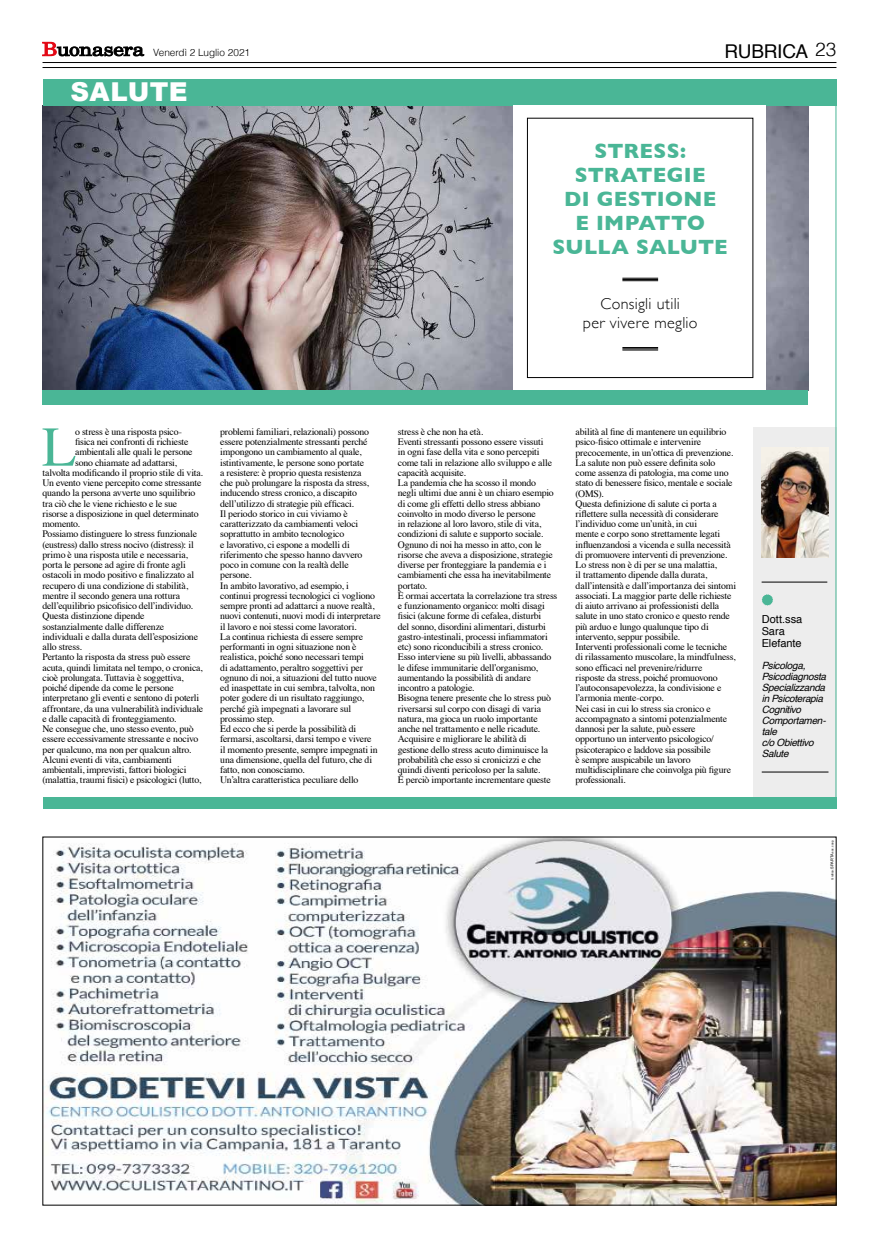
<style>
.page{position:relative;width:879px;height:1248px;background:#fff}
.page>*{position:absolute;margin:0;border:0;box-sizing:border-box;transform-origin:0 0}
.t1{font:56.2px "Times";color:#4ab696}
.t2{font:900 26px "Arial";letter-spacing:.01em;color:#fff}
.t3{font:700 21px/24px "Gill Sans";letter-spacing:.015em;color:#4ab696;text-align:center}
.t4{font:19px "Helvetica";letter-spacing:-.015em;color:#000}
.t5{font:300 16px/19.2px "Gill Sans";letter-spacing:.02em;color:#000;text-align:center}
.t6{font:11px/12px "Helvetica";letter-spacing:-.005em;color:#000}
.t7{font:italic 10px/11px "Helvetica";letter-spacing:-.025em;color:#000}
.t8{font:300 10px "Helvetica";letter-spacing:-.005em;color:#000}
.t9{font:9.8px/10.2px "Times";letter-spacing:-.02em;color:#000}
.t10{font:2.9px "Arial";color:#000}
.s1{font-weight:300}
.s2{font-size:3.9px}
</style>
<div class="page">
<img style="left:766px;top:105px;width:42px;height:285px">
<div style="left:753px;top:427px;width:83px;height:374px;background:#ededed"></div>
<hr style="left:762px;top:771px;width:66px;height:1px;background:#000">
<svg style="left:762px;top:594px;width:11px;height:11px"></svg>
<hr style="left:761px;top:582px;width:66px;height:1px;background:#000">
<img style="left:761px;top:449px;width:67px;height:109px">
<img style="left:43px;top:105px;width:470px;height:285px">
<svg style="left:42px;top:42px;width:102px;height:14px"></svg>
<hr style="left:43px;top:62px;width:793px;height:1px;background:#000">
<hr style="left:43px;top:67px;width:793px;height:1px;background:#000">
<div style="left:43px;top:79px;width:793px;height:26px;background:#4ab696"></div>
<div style="left:43px;top:390px;width:765px;height:14px;background:#4ab696"></div>
<div style="left:527px;top:118px;width:226px;height:260px;border:1px solid #000"></div>
<img style="left:46px;top:838px;width:788px;height:365px">
<hr style="left:622px;top:278px;width:36px;height:1px;background:#000">
<hr style="left:622px;top:279px;width:36px;height:1px;background:#000">
<hr style="left:622px;top:280px;width:36px;height:1px;background:#000">
<hr style="left:622px;top:347px;width:36px;height:1px;background:#000">
<hr style="left:622px;top:348px;width:36px;height:1px;background:#000">
<hr style="left:622px;top:350px;width:36px;height:1px;background:#000">
<div style="left:43px;top:797px;width:793px;height:11px;background:#4ab696"></div>
<hr style="left:835px;top:80px;width:1px;height:728px;background:#4ab696">
<p class="t8" style="left:153px;top:44px;width:98px">Venerdì 2 Luglio 2021</p>
<h3 class="t4" style="left:724px;top:36px;width:113px">RUBRICA <span class="s1">23</span></h3>
<h2 class="t2" style="left:71px;top:73px;width:119px">SALUTE</h2>
<h3 class="t3" style="left:552px;top:138px;width:177px">STRESS:<br>STRATEGIE<br>DI GESTIONE<br>E IMPATTO<br>SULLA SALUTE</h3>
<h3 class="t5" style="left:583px;top:293px;width:116px">Consigli utili<br>per vivere meglio</h3>
<h1 class="t1" style="left:42px;top:394px;width:36px">L</h1>
<p class="t9" style="left:75px;top:425px;width:108px">o stress è una risposta psico-</p>
<p class="t9" style="left:75px;top:436px;width:115px">fisica nei confronti di richieste</p>
<p class="t9" style="left:75px;top:446px;width:119px">ambientali alle quali le persone</p>
<p class="t9" style="left:75px;top:456px;width:103px">sono chiamate ad adattarsi,</p>
<p class="t9" style="left:43px;top:466px;width:162px">talvolta modificando il proprio stile di vita.</p>
<p class="t9" style="left:43px;top:477px;width:160px">Un evento viene percepito come stressante</p>
<p class="t9" style="left:43px;top:487px;width:154px">quando la persona avverte uno squilibrio</p>
<p class="t9" style="left:43px;top:497px;width:136px">tra ciò che le viene richiesto e le sue</p>
<p class="t9" style="left:43px;top:507px;width:158px">risorse a disposizione in quel determinato</p>
<p class="t9" style="left:43px;top:518px;width:39px">momento.</p>
<p class="t9" style="left:43px;top:528px;width:156px">Possiamo distinguere lo stress funzionale</p>
<p class="t9" style="left:43px;top:538px;width:153px">(eustress) dallo stress nocivo (distress): il</p>
<p class="t9" style="left:43px;top:548px;width:147px">primo è una risposta utile e necessaria,</p>
<p class="t9" style="left:43px;top:559px;width:145px">porta le persone ad agire di fronte agli</p>
<p class="t9" style="left:43px;top:569px;width:153px">ostacoli in modo positivo e finalizzato al</p>
<p class="t9" style="left:43px;top:579px;width:147px">recupero di una condizione di stabilità,</p>
<p class="t9" style="left:43px;top:589px;width:139px">mentre il secondo genera una rottura</p>
<p class="t9" style="left:43px;top:600px;width:152px">dell’equilibrio psicofisico dell’individuo.</p>
<p class="t9" style="left:43px;top:610px;width:103px">Questa distinzione dipende</p>
<p class="t9" style="left:43px;top:620px;width:123px">sostanzialmente dalle differenze</p>
<p class="t9" style="left:43px;top:630px;width:157px">individuali e dalla durata dell’esposizione</p>
<p class="t9" style="left:43px;top:640px;width:41px">allo stress.</p>
<p class="t9" style="left:43px;top:651px;width:149px">Pertanto la risposta da stress può essere</p>
<p class="t9" style="left:43px;top:661px;width:162px">acuta, quindi limitata nel tempo, o cronica,</p>
<p class="t9" style="left:43px;top:671px;width:143px">cioè prolungata. Tuttavia è soggettiva,</p>
<p class="t9" style="left:43px;top:681px;width:133px">poiché dipende da come le persone</p>
<p class="t9" style="left:43px;top:692px;width:158px">interpretano gli eventi e sentono di poterli</p>
<p class="t9" style="left:43px;top:702px;width:162px">affrontare, da una vulnerabilità individuale</p>
<p class="t9" style="left:43px;top:712px;width:135px">e dalle capacità di fronteggiamento.</p>
<p class="t9" style="left:43px;top:722px;width:153px">Ne consegue che, uno stesso evento, può</p>
<p class="t9" style="left:43px;top:733px;width:157px">essere eccessivamente stressante e nocivo</p>
<p class="t9" style="left:43px;top:743px;width:150px">per qualcuno, ma non per qualcun altro.</p>
<p class="t9" style="left:43px;top:753px;width:131px">Alcuni eventi di vita, cambiamenti</p>
<p class="t9" style="left:43px;top:763px;width:145px">ambientali, imprevisti, fattori biologici</p>
<p class="t9" style="left:43px;top:774px;width:160px">(malattia, traumi fisici) e psicologici (lutto,</p>
<p class="t9" style="left:220px;top:425px;width:162px">problemi familiari, relazionali) possono essere potenzialmente stressanti perché impongono un cambiamento al quale, istintivamente, le persone sono portate<br>a resistere: è proprio questa resistenza<br>che può prolungare la risposta da stress, inducendo stress cronico, a discapito dell’utilizzo di strategie più efficaci.<br>Il periodo storico in cui viviamo è caratterizzato da cambiamenti veloci soprattutto in ambito tecnologico<br>e lavorativo, ci espone a modelli di riferimento che spesso hanno davvero poco in comune con la realtà delle persone.<br>In ambito lavorativo, ad esempio, i continui progressi tecnologici ci vogliono sempre pronti ad adattarci a nuove realtà, nuovi contenuti, nuovi modi di interpretare il lavoro e noi stessi come lavoratori.<br>La continua richiesta di essere sempre performanti in ogni situazione non è realistica, poiché sono necessari tempi<br>di adattamento, peraltro soggettivi per ognuno di noi, a situazioni del tutto nuove ed inaspettate in cui sembra, talvolta, non poter godere di un risultato raggiungo, perché già impegnati a lavorare sul prossimo step.<br>Ed ecco che si perde la possibilità di fermarsi, ascoltarsi, darsi tempo e vivere<br>il momento presente, sempre impegnati in una dimensione, quella del futuro, che di fatto, non conosciamo.<br>Un’altra caratteristica peculiare dello</p>
<p class="t9" style="left:398px;top:425px;width:161px">stress è che non ha età.<br>Eventi stressanti possono essere vissuti<br>in ogni fase della vita e sono percepiti come tali in relazione allo sviluppo e alle capacità acquisite.<br>La pandemia che ha scosso il mondo<br>negli ultimi due anni è un chiaro esempio di come gli effetti dello stress abbiano coinvolto in modo diverso le persone<br>in relazione al loro lavoro, stile di vita, condizioni di salute e supporto sociale.<br>Ognuno di noi ha messo in atto, con le risorse che aveva a disposizione, strategie diverse per fronteggiare la pandemia e i cambiamenti che essa ha inevitabilmente portato.<br>È ormai accertata la correlazione tra stress e funzionamento organico: molti disagi fisici (alcune forme di cefalea, disturbi<br>del sonno, disordini alimentari, disturbi gastro-intestinali, processi infiammatori etc) sono riconducibili a stress cronico.<br>Esso interviene su più livelli, abbassando le difese immunitarie dell’organismo, aumentando la possibilità di andare incontro a patologie.<br>Bisogna tenere presente che lo stress può riversarsi sul corpo con disagi di varia natura, ma gioca un ruolo importante anche nel trattamento e nelle ricadute.<br>Acquisire e migliorare le abilità di gestione dello stress acuto diminuisce la probabilità che esso si cronicizzi e che quindi diventi pericoloso per la salute.<br>È perciò importante incrementare queste</p>
<p class="t9" style="left:575px;top:426px;width:162px">abilità al fine di mantenere un equilibrio psico-fisico ottimale e intervenire precocemente, in un’ottica di prevenzione.<br>La salute non può essere definita solo come assenza di patologia, ma come uno stato di benessere fisico, mentale e sociale (OMS).<br>Questa definizione di salute ci porta a riflettere sulla necessità di considerare l’individuo come un’unità, in cui<br>mente e corpo sono strettamente legati influenzandosi a vicenda e sulla necessità di promuovere interventi di prevenzione.<br>Lo stress non è di per se una malattia,<br>il trattamento dipende dalla durata, dall’intensità e dall’importanza dei sintomi associati. La maggior parte delle richieste di aiuto arrivano ai professionisti della salute in uno stato cronico e questo rende più arduo e lungo qualunque tipo di intervento, seppur possibile.<br>Interventi professionali come le tecniche di rilassamento muscolare, la mindfulness, sono efficaci nel prevenire/ridurre<br>risposte da stress, poiché promuovono l’autoconsapevolezza, la condivisione e l’armonia mente-corpo.<br>Nei casi in cui lo stress sia cronico e accompagnato a sintomi potenzialmente dannosi per la salute, può essere opportuno un intervento psicologico/ psicoterapico e laddove sia possibile<br>è sempre auspicabile un lavoro multidisciplinare che coinvolga più figure professionali.</p>
<p class="t6" style="left:762px;top:613px;width:42px">Dott.ssa<br>Sara<br>Elefante</p>
<p class="t7" style="left:762px;top:660px;width:66px">Psicologa,<br>Psicodiagnosta<br>Specializzanda in Psicoterapia<br>Cognitivo<br>Comportamen&shy;tale<br>c/o Obiettivo<br>Salute</p>
<p class="t10" style="left:830px;top:879px;width:41px;rotate:-90deg">Grafica: <span class="s2">SPARTA</span> soc. coop.</p>
</div>
